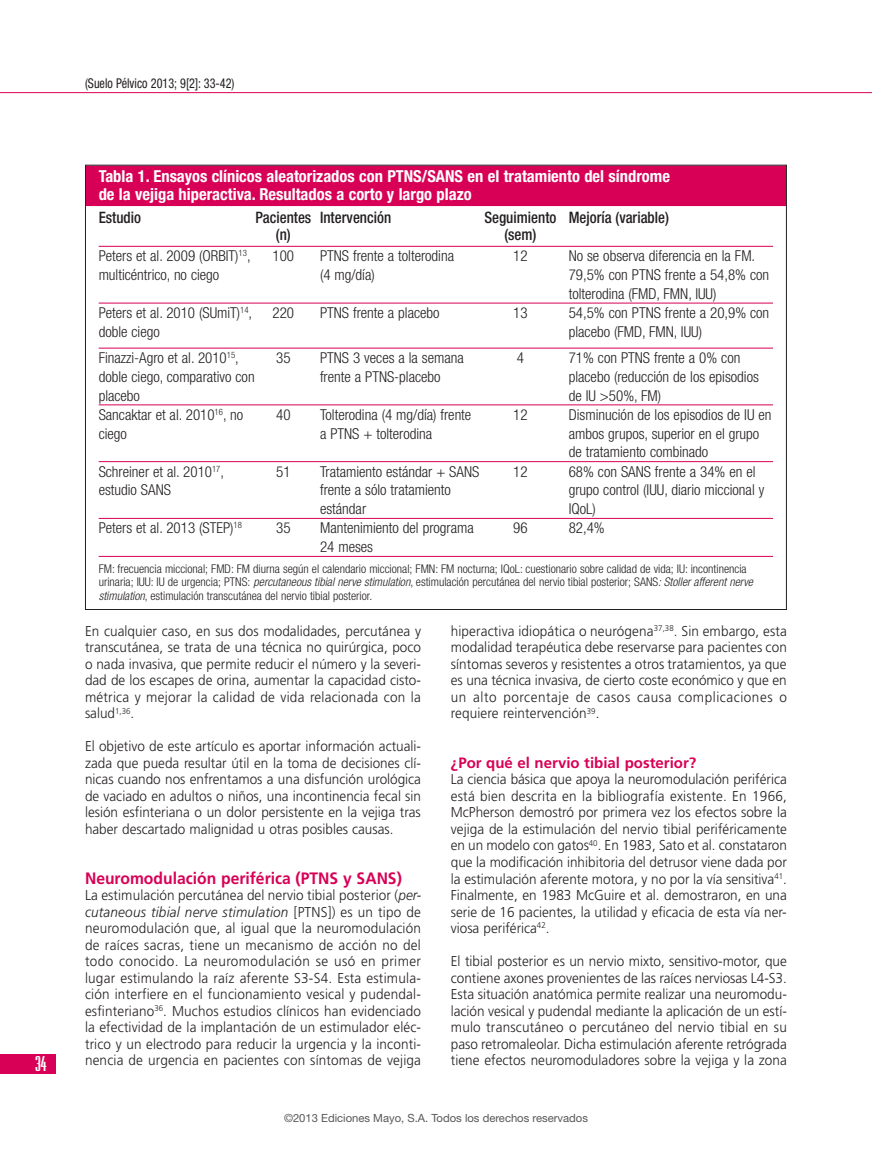
<style>
.page{position:relative;width:872px;height:1149px;background:#fff}
.page>*{position:absolute;margin:0;border:0;box-sizing:border-box;transform-origin:0 0}
.t1{font:700 condensed 18px "Briem Akademi Std";color:#fff}
.t2{font:700 condensed 16.5px/18px "Helvetica Neue LT Std";color:#fff}
.t3{font:700 16.5px "Frutiger LT Std";color:#d80056;scale:.95 1}
.t4{font:500 condensed 15.75px/17.2px "Helvetica Neue LT Std";color:#231f20;text-align:center;scale:.95 1}
.t5{font:300 condensed 15px/18.8px "Helvetica Neue LT Std";color:#231f20}
.t6{font:700 15px "Frutiger LT Std";color:#d80056}
.t7{font:300 14.25px/16.5px "Frutiger LT Std";letter-spacing:.005em;color:#231f20;text-align:justify;scale:.95 1}
.t8{font:condensed 13.5px "Helvetica Neue LT Std";color:#231f20;scale:.9 1}
.t9{font:300 condensed 12px/13.5px "Helvetica Neue LT Std";color:#231f20}
.t10{font:11.25px "Helvetica Neue LT Std";color:#57585a}
.s1{font-style:italic}
</style>
<div class="page">
<hr style="left:0;top:92px;width:872px;height:1px;background:#d80056">
<div style="left:0;top:1053px;width:55px;height:19px;background:#d80056"></div>
<div style="left:86px;top:165px;width:700px;height:23px;background:#d80056"></div>
<div style="left:86px;top:183px;width:700px;height:23px;background:#d80056"></div>
<hr style="left:99px;top:303px;width:674px;height:1px;background:#d80056">
<hr style="left:99px;top:348px;width:674px;height:1px;background:#d80056">
<hr style="left:99px;top:404px;width:674px;height:1px;background:#d80056">
<hr style="left:99px;top:461px;width:674px;height:1px;background:#d80056">
<hr style="left:99px;top:518px;width:674px;height:1px;background:#d80056">
<hr style="left:99px;top:246px;width:674px;height:1px;background:#d80056">
<hr style="left:99px;top:556px;width:674px;height:1px;background:#d80056">
<p class="t1" style="left:35px;top:1053px;width:13px">34</p>
<p class="t8" style="left:85px;top:75px;width:168px">(Suelo Pélvico 2013; 9[2]: 33-42)</p>
<p class="t2" style="left:99px;top:166px;width:573px">Tabla 1. Ensayos clínicos aleatorizados con PTNS/SANS en el tratamiento del síndrome de la vejiga hiperactiva. Resultados a corto y largo plazo</p>
<p class="t4" style="left:99px;top:208px;width:46px">Estudio</p>
<p class="t4" style="left:255px;top:208px;width:60px">Pacientes (n)</p>
<p class="t4" style="left:320px;top:208px;width:76px">Intervención</p>
<p class="t4" style="left:484px;top:208px;width:77px">Seguimiento (sem)</p>
<p class="t4" style="left:569px;top:208px;width:107px">Mejoría (variable)</p>
<p class="t5" style="left:99px;top:246px;width:153px">Peters et al. 2009 (ORBIT)<sup>13</sup>, multicéntrico, no ciego</p>
<p class="t5" style="left:272px;top:246px;width:23px">100</p>
<p class="t5" style="left:320px;top:246px;width:136px">PTNS frente a tolterodina (4 mg/día)</p>
<p class="t5" style="left:513px;top:246px;width:16px">12</p>
<p class="t5" style="left:568px;top:246px;width:202px">No se observa diferencia en la FM.<br>79,5% con PTNS frente a 54,8% con tolterodina (FMD, FMN, IUU)</p>
<p class="t5" style="left:99px;top:303px;width:155px">Peters et al. 2010 (SUmiT)<sup>14</sup>, doble ciego</p>
<p class="t5" style="left:272px;top:303px;width:23px">220</p>
<p class="t5" style="left:320px;top:303px;width:121px">PTNS frente a placebo</p>
<p class="t5" style="left:513px;top:303px;width:16px">13</p>
<p class="t5" style="left:569px;top:303px;width:202px">54,5% con PTNS frente a 20,9% con placebo (FMD, FMN, IUU)</p>
<p class="t5" style="left:99px;top:348px;width:157px">Finazzi-Agro et al. 2010<sup>15</sup>, doble ciego, comparativo con placebo</p>
<p class="t5" style="left:276px;top:348px;width:16px">35</p>
<p class="t5" style="left:320px;top:348px;width:145px">PTNS 3 veces a la semana frente a PTNS-placebo</p>
<p class="t5" style="left:517px;top:348px;width:9px">4</p>
<p class="t5" style="left:568px;top:348px;width:192px">71% con PTNS frente a 0% con placebo (reducción de los episodios de IU &gt;50%, FM)</p>
<p class="t5" style="left:99px;top:405px;width:146px">Sancaktar et al. 2010<sup>16</sup>, no ciego</p>
<p class="t5" style="left:276px;top:405px;width:16px">40</p>
<p class="t5" style="left:320px;top:405px;width:153px">Tolterodina (4 mg/día) frente a PTNS + tolterodina</p>
<p class="t5" style="left:513px;top:405px;width:16px">12</p>
<p class="t5" style="left:568px;top:405px;width:204px">Disminución de los episodios de IU en ambos grupos, superior en el grupo de tratamiento combinado</p>
<p class="t5" style="left:99px;top:461px;width:127px">Schreiner et al. 2010<sup>17</sup>, estudio SANS</p>
<p class="t5" style="left:276px;top:461px;width:16px">51</p>
<p class="t5" style="left:320px;top:461px;width:161px">Tratamiento estándar + SANS frente a sólo tratamiento estándar</p>
<p class="t5" style="left:513px;top:461px;width:16px">12</p>
<p class="t5" style="left:569px;top:461px;width:197px">68% con SANS frente a 34% en el grupo control (IUU, diario miccional y<br>IQoL)</p>
<p class="t5" style="left:99px;top:518px;width:145px">Peters et al. 2013 (STEP)<sup>18</sup></p>
<p class="t5" style="left:276px;top:518px;width:16px">35</p>
<p class="t5" style="left:320px;top:518px;width:155px">Mantenimiento del programa<br>24 meses</p>
<p class="t5" style="left:513px;top:518px;width:16px">96</p>
<p class="t5" style="left:569px;top:518px;width:38px">82,4%</p>
<p class="t9" style="left:99px;top:561px;width:656px">FM: frecuencia miccional; FMD: FM diurna según el calendario miccional; FMN: FM nocturna; IQoL: cuestionario sobre calidad de vida; IU: incontinencia urinaria; IUU: IU de urgencia; PTNS: <span class="s1">percutaneous tibial nerve stimulation</span>, estimulación percutánea del nervio tibial posterior; SANS<span class="s1">: Stoller afferent nerve stimulation</span>, estimulación transcutánea del nervio tibial posterior.</p>
<p class="t7" style="left:85px;top:622px;width:355px">En cualquier caso, en sus dos modalidades, percutánea y transcutánea, se trata de una técnica no quirúrgica, poco o nada invasiva, que permite reducir el número y la severi&shy;dad de los escapes de orina, aumentar la capacidad cisto&shy;métrica y mejorar la calidad de vida relacionada con la salud<sup>1,36</sup>.</p>
<p class="t7" style="left:85px;top:738px;width:355px">El objetivo de este artículo es aportar información actuali&shy;zada que pueda resultar útil en la toma de decisiones clí&shy;nicas cuando nos enfrentamos a una disfunción urológica de vaciado en adultos o niños, una incontinencia fecal sin lesión esfinteriana o un dolor persistente en la vejiga tras haber descartado malignidad u otras posibles causas.</p>
<p class="t3" style="left:85px;top:867px;width:335px">Neuromodulación periférica (PTNS y SANS)</p>
<p class="t7" style="left:85px;top:886px;width:355px">La estimulación percutánea del nervio tibial posterior (<span class="s1">per&shy;cutaneous tibial nerve stimulation</span> [PTNS]) es un tipo de neuromodulación que, al igual que la neuromodulación de raíces sacras, tiene un mecanismo de acción no del todo conocido. La neuromodulación se usó en primer lugar estimulando la raíz aferente S3-S4. Esta estimula&shy;ción interfiere en el funcionamiento vesical y pudendal&shy;esfinteriano<sup>36</sup>. Muchos estudios clínicos han evidenciado la efectividad de la implantación de un estimulador eléc&shy;trico y un electrodo para reducir la urgencia y la inconti&shy;nencia de urgencia en pacientes con síntomas de vejiga</p>
<p class="t7" style="left:451px;top:622px;width:355px">hiperactiva idiopática o neurógena<sup>37,38</sup>. Sin embargo, esta modalidad terapéutica debe reservarse para pacientes con síntomas severos y resistentes a otros tratamientos, ya que es una técnica invasiva, de cierto coste económico y que en un alto porcentaje de casos causa complicaciones o requiere reintervención<sup>39</sup>.</p>
<p class="t6" style="left:451px;top:753px;width:247px">¿Por qué el nervio tibial posterior?</p>
<p class="t7" style="left:451px;top:771px;width:355px">La ciencia básica que apoya la neuromodulación periférica está bien descrita en la bibliografía existente. En 1966, McPherson demostró por primera vez los efectos sobre la vejiga de la estimulación del nervio tibial periféricamente en un modelo con gatos<sup>40</sup>. En 1983, Sato et al. constataron que la modificación inhibitoria del detrusor viene dada por la estimulación aferente motora, y no por la vía sensitiva<sup>41</sup>.<br>Finalmente, en 1983 McGuire et al. demostraron, en una serie de 16 pacientes, la utilidad y eficacia de esta vía ner&shy;viosa periférica<sup>42</sup>.</p>
<p class="t7" style="left:451px;top:952px;width:355px">El tibial posterior es un nervio mixto, sensitivo-motor, que contiene axones provenientes de las raíces nerviosas L4-S3.<br>Esta situación anatómica permite realizar una neuromodu&shy;lación vesical y pudendal mediante la aplicación de un estí&shy;mulo transcutáneo o percutáneo del nervio tibial en su paso retromaleolar. Dicha estimulación aferente retrógrada tiene efectos neuromoduladores sobre la vejiga y la zona</p>
<p class="t10" style="left:284px;top:1111px;width:305px">©2013 Ediciones Mayo, S.A. Todos los derechos reservados</p>
</div>
